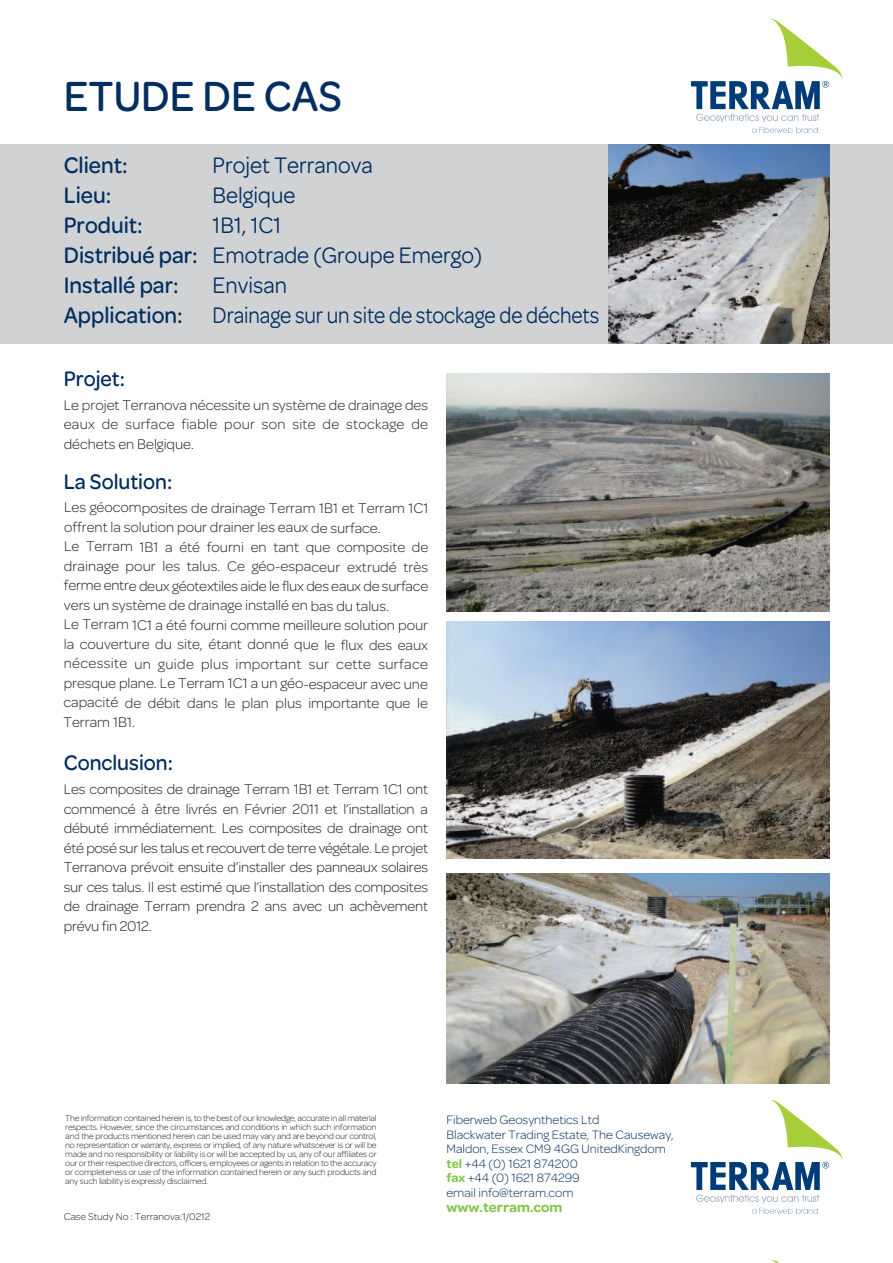
<style>
.page{position:relative;width:893px;height:1263px;background:#fff}
.page>*{position:absolute;margin:0;border:0;box-sizing:border-box;transform-origin:0 0}
.t1{font:500 45px "Omnes";color:#002e60;scale:.94 1}
.t2{font:24px/30px "Omnes";color:#002e60;scale:.94 1}
.t3{font:500 24px "Omnes";color:#002e60;scale:.94 1}
.t4{font:500 22.5px "Omnes";color:#002e60;scale:.94 1}
.t5{font:300 15px/19.5px "Omnes";color:#231f20;text-align:justify}
.t6{font:600 14.55px "Omnes";color:#83c447}
.t7{font:300 13.05px/14.5px "Omnes";color:#002e60}
.t8{font:300 10.5px "Omnes";color:#231f20}
.t9{font:300 9px/9px "Omnes";letter-spacing:-.02em;color:#231f20;text-align:justify}
.s1{font-weight:500}
.s2{font-weight:600;color:#83c447}
</style>
<div class="page">
<div style="left:0;top:145px;width:893px;height:199px;background:#d1d2d4"></div>
<img style="left:608px;top:145px;width:221px;height:199px">
<svg style="left:691px;top:19px;width:152px;height:114px"></svg>
<svg style="left:691px;top:1100px;width:152px;height:114px"></svg>
<svg style="left:770px;top:1259px;width:9px;height:4px"></svg>
<img style="left:446px;top:622px;width:383px;height:237px">
<img style="left:446px;top:873px;width:383px;height:210px">
<img style="left:446px;top:373px;width:383px;height:239px">
<h1 class="t1" style="left:64px;top:69px;width:297px">ETUDE DE CAS</h1>
<h2 class="t3" style="left:64px;top:151px;width:70px">Client:</h2>
<h2 class="t2" style="left:213px;top:150px;width:172px">Projet Terranova</h2>
<h2 class="t3" style="left:64px;top:181px;width:52px">Lieu:</h2>
<h2 class="t2" style="left:213px;top:180px;width:90px">Belgique</h2>
<h2 class="t3" style="left:64px;top:211px;width:86px">Produit:</h2>
<h2 class="t2" style="left:64px;top:210px;width:446px;text-indent:149px">1B1, 1C1<br><span class="s1">Distribué par:</span> Emotrade (Groupe Emergo)<br><span class="s1">Installé par:</span></h2>
<h2 class="t2" style="left:64px;top:270px;width:571px;text-indent:149px">Envisan<br><span class="s1">Application:</span> Drainage sur un site de stockage de déchets</h2>
<h3 class="t4" style="left:64px;top:365px;width:67px">Projet:</h3>
<p class="t5" style="left:64px;top:395px;width:366px">Le projet Terranova nécessite un système de drainage des eaux de surface fiable pour son site de stockage de déchets en Belgique.</p>
<h3 class="t4" style="left:64px;top:468px;width:117px">La Solution:</h3>
<p class="t5" style="left:64px;top:498px;width:366px;text-align:left">Les géocomposites de drainage Terram 1B1 et Terram 1C1 offrent la solution pour drainer les eaux de surface.<br>Le Terram 1B1 a été fourni en tant que composite de drainage pour les talus. Ce géo-espaceur extrudé très ferme entre deux géotextiles aide le flux des eaux de surface vers un système de drainage installé en bas du talus.<br>Le Terram 1C1 a été fourni comme meilleure solution pour la couverture du site, étant donné que le flux des eaux nécessite un guide plus important sur cette surface presque plane. Le Terram 1C1 a un géo-espaceur avec une capacité de débit dans le plan plus importante que le Terram 1B1.</p>
<h3 class="t4" style="left:64px;top:749px;width:118px">Conclusion:</h3>
<p class="t5" style="left:64px;top:779px;width:366px">Les composites de drainage Terram 1B1 et Terram 1C1 ont commencé à être livrés en Février 2011 et l’installation a débuté immédiatement. Les composites de drainage ont été posé sur les talus et recouvert de terre végétale. Le projet Terranova prévoit ensuite d’installer des panneaux solaires sur ces talus. Il est estimé que l’installation des composites de drainage Terram prendra 2 ans avec un achèvement prévu fin 2012.</p>
<p class="t9" style="left:65px;top:1113px;width:313px">The information contained herein is, to the best of our knowledge, accurate in all material respects. However, since the circumstances and conditions in which such information and the products mentioned herein can be used may vary and are beyond our control, no representation or warranty, express or implied, of any nature whatsoever is or will be made and no responsibility or liability is or will be accepted by us, any of our affiliates or our or their respective directors, officers, employees or agents in relation to the accuracy or completeness or use of the information contained herein or any such products and any such liability is expressly disclaimed.</p>
<p class="t7" style="left:446px;top:1112px;width:229px">Fiberweb Geosynthetics Ltd<br>Blackwater Trading Estate, The Causeway,<br>Maldon, Essex CM9 4GG UnitedKingdom <span class="s2">tel</span> +44 (0) 1621 874200<br><span class="s2">fax</span> +44 (0) 1621 874299<br>email info@terram.com</p>
<p class="t6" style="left:446px;top:1198px;width:117px">www.terram.com</p>
<p class="t8" style="left:64px;top:1210px;width:148px">Case Study No : Terranova:1/0212</p>
</div>
